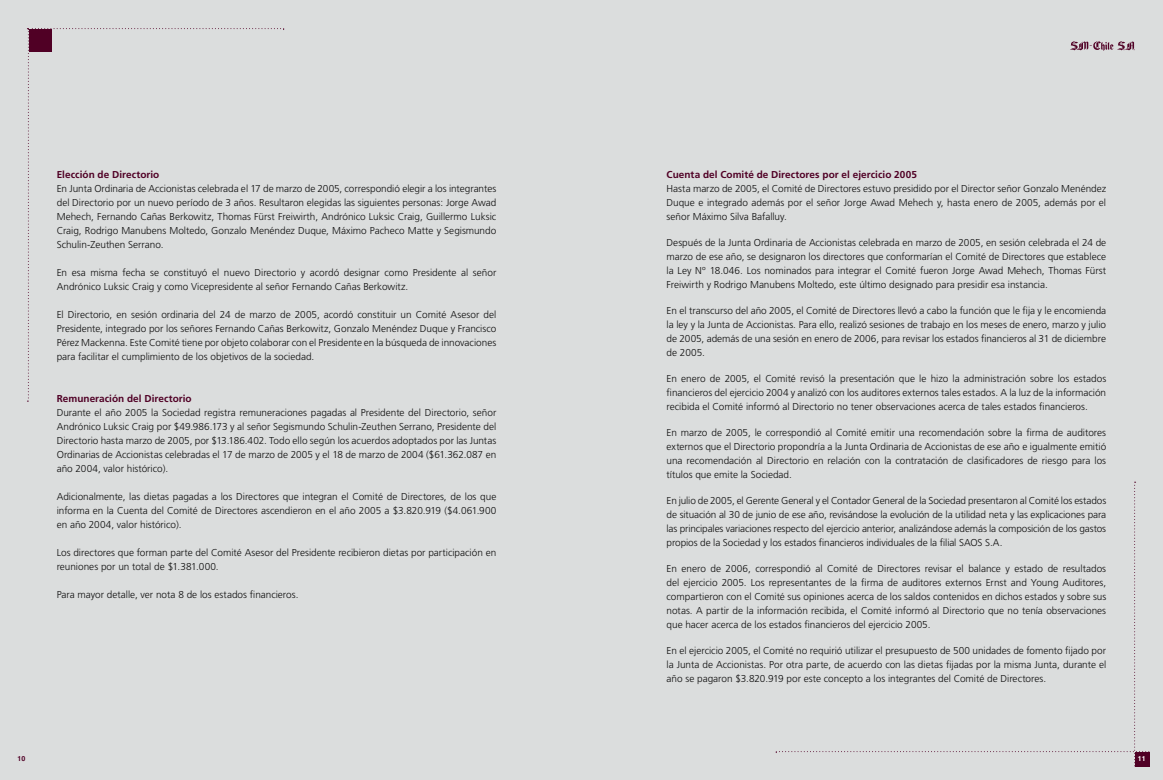
<style>
.page{position:relative;width:1163px;height:780px;background:#fff}
.page>*{position:absolute;margin:0;border:0;box-sizing:border-box;transform-origin:0 0}
.txt{font:300 10px/14px "Frutiger";color:#0f0f0f;text-align:justify}
.txt-2{font:700 10px "Frutiger";letter-spacing:.005em;color:#500025}
.t1{font:700 7px "Helvetica";color:#500025}
.t2{font:700 7px "Helvetica";color:#fff}
</style>
<div class="page">
<div style="left:0;top:0;width:581px;height:780px;background:#dbdddd"></div>
<svg style="left:28px;top:28px;width:256px;height:373px"></svg>
<div style="left:581px;top:0;width:581px;height:780px;background:#dbdddd"></div>
<svg style="left:776px;top:481px;width:373px;height:285px"></svg>
<div style="left:1135px;top:752px;width:14px;height:14px;background:#500025"></div>
<svg style="left:1070px;top:41px;width:64px;height:10px"></svg>
<p class="txt-2" style="left:57px;top:169px;width:104px">Elección de Directorio</p>
<p class="txt" style="left:57px;top:181px;width:441px">En Junta Ordinaria de Accionistas celebrada el 17 de marzo de 2005, correspondió elegir a los integrantes del Directorio por un nuevo período de 3 años. Resultaron elegidas las siguientes personas: Jorge Awad Mehech, Fernando Cañas Berkowitz, Thomas Fürst Freiwirth, Andrónico Luksic Craig, Guillermo Luksic Craig, Rodrigo Manubens Moltedo, Gonzalo Menéndez Duque, Máximo Pacheco Matte y Segismundo Schulin-Zeuthen Serrano.</p>
<p class="txt" style="left:57px;top:265px;width:441px">En esa misma fecha se constituyó el nuevo Directorio y acordó designar como Presidente al señor<br>Andrónico Luksic Craig y como Vicepresidente al señor Fernando Cañas Berkowitz.</p>
<p class="txt" style="left:57px;top:307px;width:441px">El Directorio, en sesión ordinaria del 24 de marzo de 2005, acordó constituir un Comité Asesor del Presidente, integrado por los señores Fernando Cañas Berkowitz, Gonzalo Menéndez Duque y Francisco Pérez Mackenna. Este Comité tiene por objeto colaborar con el Presidente en la búsqueda de innovaciones para facilitar el cumplimiento de los objetivos de la sociedad.</p>
<p class="txt-2" style="left:57px;top:393px;width:136px">Remuneración del Directorio</p>
<p class="txt" style="left:57px;top:405px;width:441px">Durante el año 2005 la Sociedad registra remuneraciones pagadas al Presidente del Directorio, señor Andrónico Luksic Craig por $49.986.173 y al señor Segismundo Schulin-Zeuthen Serrano, Presidente del Directorio hasta marzo de 2005, por $13.186.402. Todo ello según los acuerdos adoptados por las Juntas Ordinarias de Accionistas celebradas el 17 de marzo de 2005 y el 18 de marzo de 2004 ($61.362.087 en año 2004, valor histórico).</p>
<p class="txt" style="left:57px;top:489px;width:441px">Adicionalmente, las dietas pagadas a los Directores que integran el Comité de Directores, de los que informa en la Cuenta del Comité de Directores ascendieron en el año 2005 a $3.820.919 ($4.061.900 en año 2004, valor histórico).</p>
<p class="txt" style="left:57px;top:545px;width:441px">Los directores que forman parte del Comité Asesor del Presidente recibieron dietas por participación en reuniones por un total de $1.381.000.</p>
<p class="txt" style="left:57px;top:587px;width:243px">Para mayor detalle, ver nota 8 de los estados financieros.</p>
<p class="txt-2" style="left:666px;top:169px;width:252px">Cuenta del Comité de Directores por el ejercicio 2005</p>
<p class="txt" style="left:666px;top:181px;width:441px">Hasta marzo de 2005, el Comité de Directores estuvo presidido por el Director señor Gonzalo Menéndez Duque e integrado además por el señor Jorge Awad Mehech y, hasta enero de 2005, además por el señor Máximo Silva Bafalluy.</p>
<p class="txt" style="left:666px;top:235px;width:441px">Después de la Junta Ordinaria de Accionistas celebrada en marzo de 2005, en sesión celebrada el 24 de marzo de ese año, se designaron los directores que conformarían el Comité de Directores que establece la Ley Nº 18.046. Los nominados para integrar el Comité fueron Jorge Awad Mehech, Thomas Fürst Freiwirth y Rodrigo Manubens Moltedo, este último designado para presidir esa instancia.</p>
<p class="txt" style="left:666px;top:303px;width:441px">En el transcurso del año 2005, el Comité de Directores llevó a cabo la función que le fija y le encomienda la ley y la Junta de Accionistas. Para ello, realizó sesiones de trabajo en los meses de enero, marzo y julio de 2005, además de una sesión en enero de 2006, para revisar los estados financieros al 31 de diciembre de 2005.</p>
<p class="txt" style="left:666px;top:371px;width:441px">En enero de 2005, el Comité revisó la presentación que le hizo la administración sobre los estados financieros del ejercicio 2004 y analizó con los auditores externos tales estados. A la luz de la información recibida el Comité informó al Directorio no tener observaciones acerca de tales estados financieros.</p>
<p class="txt" style="left:666px;top:425px;width:441px">En marzo de 2005, le correspondió al Comité emitir una recomendación sobre la firma de auditores externos que el Directorio propondría a la Junta Ordinaria de Accionistas de ese año e igualmente emitió una recomendación al Directorio en relación con la contratación de clasificadores de riesgo para los títulos que emite la Sociedad.</p>
<p class="txt" style="left:666px;top:493px;width:441px">En julio de 2005, el Gerente General y el Contador General de la Sociedad presentaron al Comité los estados de situación al 30 de junio de ese año, revisándose la evolución de la utilidad neta y las explicaciones para las principales variaciones respecto del ejercicio anterior, analizándose además la composición de los gastos propios de la Sociedad y los estados financieros individuales de la filial SAOS S.A.</p>
<p class="txt" style="left:666px;top:561px;width:441px">En enero de 2006, correspondió al Comité de Directores revisar el balance y estado de resultados del ejercicio 2005. Los representantes de la firma de auditores externos Ernst and Young Auditores, compartieron con el Comité sus opiniones acerca de los saldos contenidos en dichos estados y sobre sus notas. A partir de la información recibida, el Comité informó al Directorio que no tenía observaciones que hacer acerca de los estados financieros del ejercicio 2005.</p>
<p class="txt" style="left:666px;top:643px;width:441px">En el ejercicio 2005, el Comité no requirió utilizar el presupuesto de 500 unidades de fomento fijado por la Junta de Accionistas. Por otra parte, de acuerdo con las dietas fijadas por la misma Junta, durante el año se pagaron $3.820.919 por este concepto a los integrantes del Comité de Directores.</p>
<p class="t1" style="left:17px;top:754px;width:9px">10</p>
<p class="t2" style="left:1137px;top:754px;width:9px">11</p>
</div>
